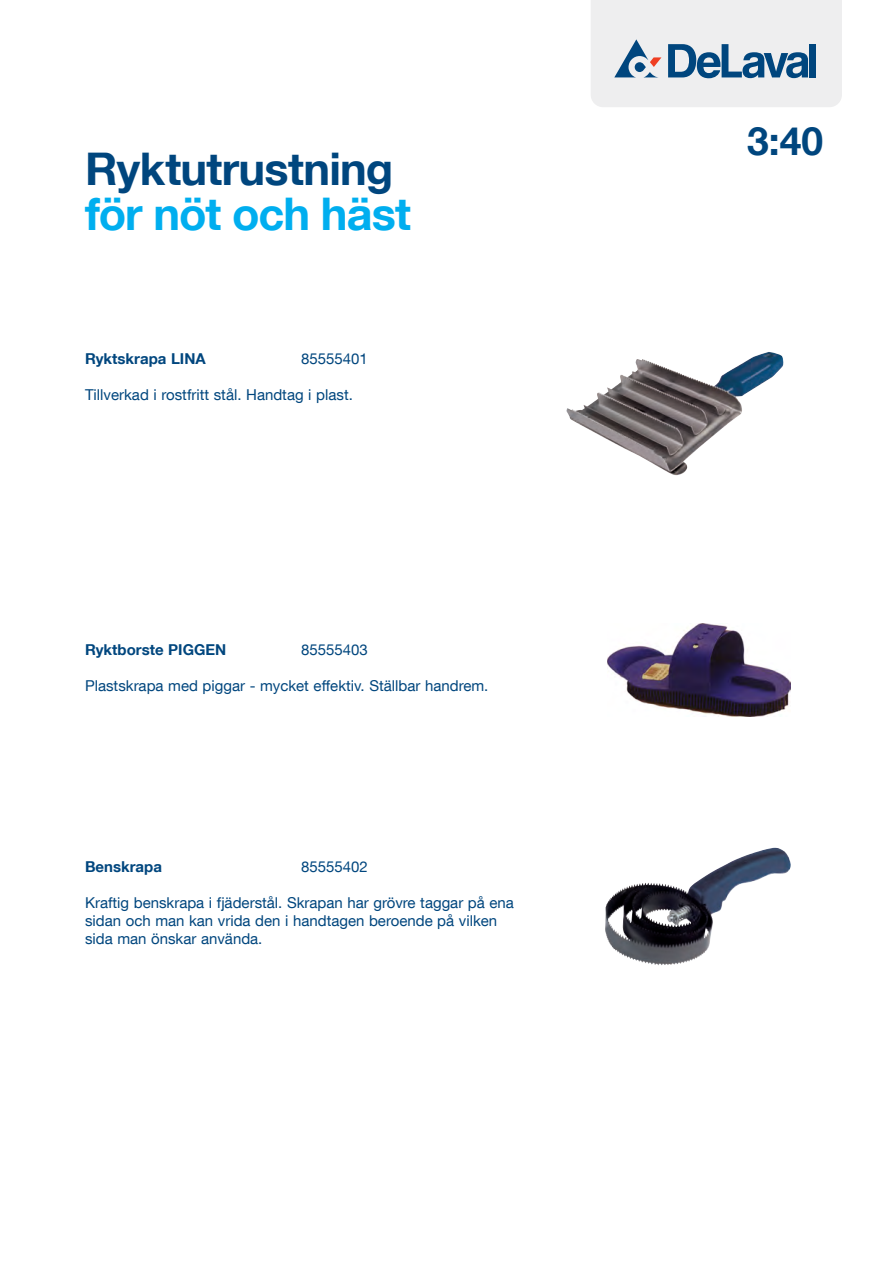
<style>
.page{position:relative;width:893px;height:1263px;background:#fff}
.page>*{position:absolute;margin:0;border:0;box-sizing:border-box;transform-origin:0 0}
.t1{font:700 45px "Helvetica Neue LT Com";letter-spacing:-.015em;color:#00467e}
.t2{font:700 45px "Helvetica Neue LT Com";letter-spacing:-.02em;color:#00aeef}
.t3{font:700 39px "Helvetica Neue LT Com";color:#00467e}
.t4{font:15px/18px "Helvetica Neue LT Com";color:#00467e}
.t5{font:700 15px "Helvetica Neue LT Com";color:#00467e}
</style>
<div class="page">
<svg style="left:591px;top:0;width:251px;height:107px;background:#d2dae1"></svg>
<img style="left:607px;top:624px;width:183px;height:93px">
<img style="left:566px;top:357px;width:187px;height:81px">
<img style="left:637px;top:848px;width:136px;height:46px">
<p class="t1" style="left:85px;top:141px;width:310px">Ryktutrustning</p>
<p class="t2" style="left:85px;top:186px;width:328px">för nöt och häst</p>
<p class="t5" style="left:85px;top:349px;width:122px">Ryktskrapa LINA</p>
<p class="t4" style="left:301px;top:349px;width:68px">85555401</p>
<p class="t4" style="left:85px;top:385px;width:269px">Tillverkad i rostfritt stål. Handtag i plast.</p>
<p class="t5" style="left:85px;top:640px;width:143px">Ryktborste PIGGEN</p>
<p class="t4" style="left:301px;top:640px;width:68px">85555403</p>
<p class="t4" style="left:85px;top:676px;width:405px">Plastskrapa med piggar - mycket effektiv. Ställbar handrem.</p>
<p class="t5" style="left:85px;top:857px;width:78px">Benskrapa</p>
<p class="t4" style="left:301px;top:857px;width:68px">85555402</p>
<p class="t4" style="left:85px;top:893px;width:430px">Kraftig benskrapa i fjäderstål. Skrapan har grövre taggar på ena sidan och man kan vrida den i handtagen beroende på vilken sida man önskar använda.</p>
<p class="t3" style="left:747px;top:117px;width:77px">3:40</p>
</div>
